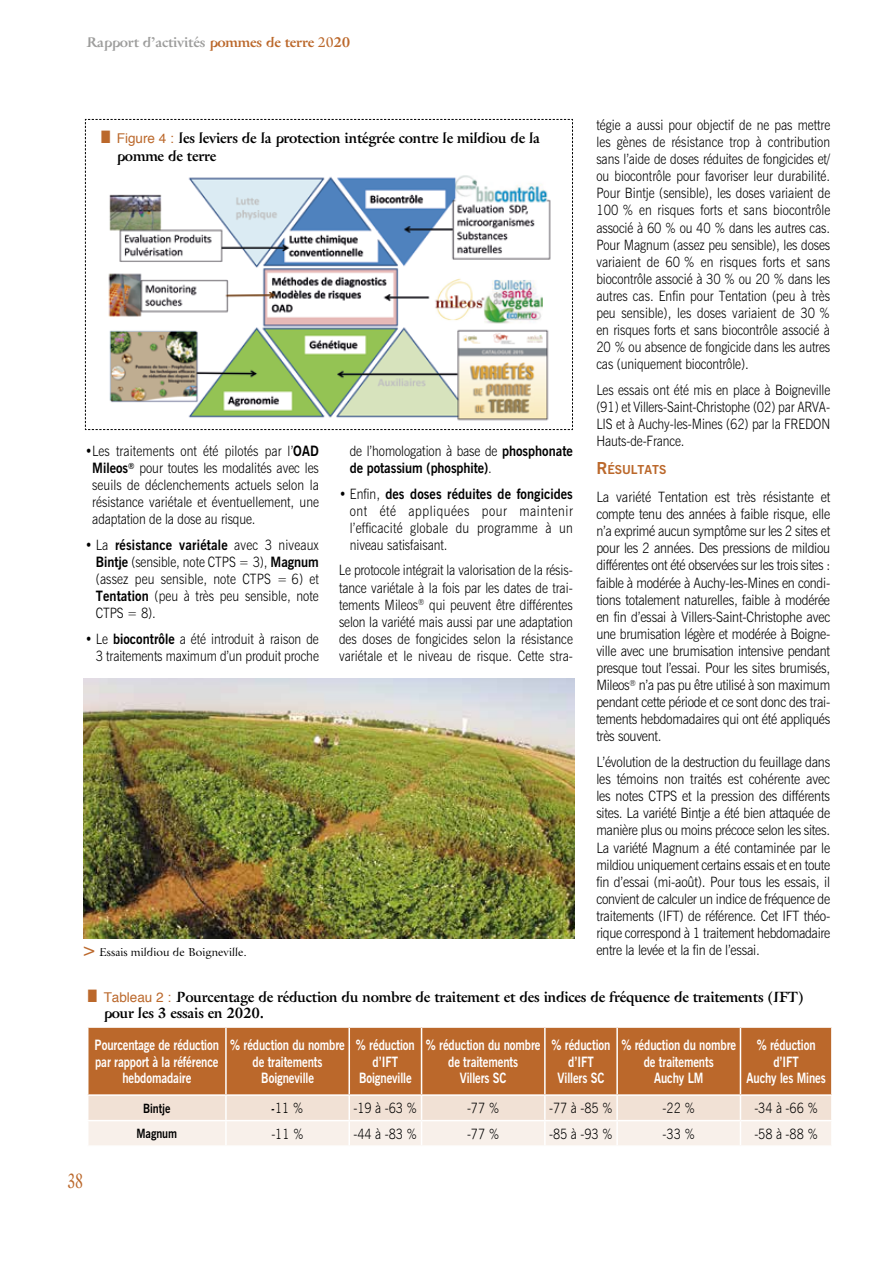
<style>
.page{position:relative;width:893px;height:1263px;background:#fff}
.page>*{position:absolute;margin:0;border:0;box-sizing:border-box;transform-origin:0 0}
.t1{font:21px "Air Roman";color:#bb682b;scale:.7 1}
.t2{font:700 15px/16.5px "Air";letter-spacing:-.015em;color:#000;scale:.95 1}
.t3{font:300 14.25px/17.1px "News Gothic BT";letter-spacing:-.01em;color:#000;text-align:justify;scale:.87 1}
.t4{font:300 14.25px/17.1px "News Gothic BT";letter-spacing:-.01em;color:#000;text-align:justify;scale:.9 1}
.t5{font:700 14.25px/16.5px "News Gothic BT";letter-spacing:-.01em;color:#fff;text-align:center;scale:.8 1}
.t6{font:300 14.25px "News Gothic BT";letter-spacing:-.01em;color:#000;scale:.85 1}
.t7{font:700 14.25px/17.1px "News Gothic BT";letter-spacing:-.005em;color:#000;scale:.9 1}
.t8{font:700 14.25px "Air";letter-spacing:-.015em;color:#9d9d9c}
.t9{font:700 12.75px "News Gothic BT";letter-spacing:-.01em;color:#000;scale:.85 1}
.t10{font:700 12.3px "News Gothic BT";color:#bb682b}
.t11{font:11.7px "Air Roman";color:#000}
.s1{color:#bb682b}
.s2{font-family:"Air Roman";font-weight:400;color:#bb682b}
.s3{font-family:"Helvetica";font-weight:400;font-size:13.5px;color:#bb682b}
.s4{font-weight:700}
.s5{font-weight:300}
.s6{font-size:16.5px}
.s7{font-family:"Helvetica";font-size:18px;color:#bb682b}
.s8{font-weight:700;font-style:italic;font-size:12.75px}
</style>
<div class="page">
<img style="left:84px;top:678px;width:490px;height:260px">
<div style="left:88px;top:1028px;width:743px;height:66px;background:#bb682b"></div>
<hr style="left:225px;top:1028px;width:2px;height:66px;background:#fff">
<hr style="left:348px;top:1028px;width:2px;height:66px;background:#fff">
<hr style="left:421px;top:1028px;width:1px;height:66px;background:#fff">
<hr style="left:544px;top:1028px;width:2px;height:66px;background:#fff">
<hr style="left:616px;top:1028px;width:2px;height:66px;background:#fff">
<hr style="left:740px;top:1028px;width:1px;height:66px;background:#fff">
<svg style="left:88px;top:1095px;width:743px;height:50px"></svg>
<img style="left:85px;top:119px;width:488px;height:311px">
<p class="t8" style="left:87px;top:33px;width:265px">Rapport d’activités <span class="s1">pommes de terre</span> <span class="s2">20</span><span class="s1">20</span></p>
<p class="t2" style="left:117px;top:129px;width:447px;line-height:18px"><span class="s3">Figure 4 :</span> les leviers de la protection intégrée contre le mildiou de la pomme de terre</p>
<p class="t3" style="left:92px;top:442px;width:262px;text-indent:-7px">•Les traitements ont été pilotés par l’<span class="s4">OAD Mileos</span><sup>®</sup> pour toutes les modalités avec les seuils de déclenchements actuels selon la résistance variétale et éventuellement, une adaptation de la dose au risque.</p>
<p class="t3" style="left:96px;top:536px;width:258px;text-indent:-11px">• La <span class="s4">résistance variétale</span> avec 3 niveaux <span class="s4">Bintje</span> (sensible, note CTPS = 3), <span class="s4">Magnum </span>(assez peu sensible, note CTPS = 6) et <span class="s4">Tentation</span> (peu à très peu sensible, note CTPS = 8).</p>
<p class="t3" style="left:85px;top:630px;width:270px;text-align:right">• Le <span class="s4">biocontrôle</span> a été introduit à raison de<br>3 traitements maximum d’un produit proche</p>
<p class="t7" style="left:350px;top:442px;width:249px"><span class="s5">de l’homologation à base de</span> phosphonate de potassium (phosphite)<span class="s5">.</span></p>
<p class="t3" style="left:350px;top:485px;width:258px;text-indent:-11px">• Enfin, <span class="s4">des doses réduites de fongicides </span>ont été appliquées pour maintenir l’efficacité globale du programme à un niveau satisfaisant.</p>
<p class="t3" style="left:339px;top:562px;width:270px">Le protocole intégrait la valorisation de la résis&shy;tance variétale à la fois par les dates de trai&shy;tements Mileos<sup>®</sup> qui peuvent être différentes selon la variété mais aussi par une adaptation des doses de fongicides selon la résistance variétale et le niveau de risque. Cette stra-</p>
<p class="t3" style="left:596px;top:116px;width:271px">tégie a aussi pour objectif de ne pas mettre les gènes de résistance trop à contribution sans l’aide de doses réduites de fongicides et/ ou biocontrôle pour favoriser leur durabilité.<br>Pour Bintje (sensible), les doses variaient de 100 % en risques forts et sans biocontrôle associé à 60 % ou 40 % dans les autres cas.<br>Pour Magnum (assez peu sensible), les doses variaient de 60 % en risques forts et sans biocontrôle associé à 30 % ou 20 % dans les autres cas. Enfin pour Tentation (peu à très peu sensible), les doses variaient de 30 % en risques forts et sans biocontrôle associé à 20 % ou absence de fongicide dans les autres cas (uniquement biocontrôle).</p>
<p class="t3" style="left:596px;top:381px;width:270px">Les essais ont été mis en place à Boigneville (91) et Villers-Saint-Christophe (02) par ARVA-LIS et à Auchy-les-Mines (62) par la FREDON Hauts-de-France.</p>
<p class="t10" style="left:596px;top:462px;width:72px"><span class="s6">R</span>ÉSULTATS</p>
<p class="t4" style="left:596px;top:488px;width:262px">La variété Tentation est très résistante et compte tenu des années à faible risque, elle n’a exprimé aucun symptôme sur les 2 sites et pour les 2 années. Des pressions de mildiou différentes ont été observées sur les trois sites : faible à modérée à Auchy-les-Mines en condi&shy;tions totalement naturelles, faible à modérée en fin d’essai à Villers-Saint-Christophe avec une brumisation légère et modérée à Boigne&shy;ville avec une brumisation intensive pendant presque tout l’essai. Pour les sites brumisés, Mileos<sup>®</sup> n’a pas pu être utilisé à son maximum pendant cette période et ce sont donc des trai&shy;tements hebdomadaires qui ont été appliqués très souvent.</p>
<p class="t4" style="left:596px;top:753px;width:261px">L’évolution de la destruction du feuillage dans les témoins non traités est cohérente avec les notes CTPS et la pression des différents sites. La variété Bintje a été bien attaquée de manière plus ou moins précoce selon les sites.<br>La variété Magnum a été contaminée par le mildiou uniquement certains essais et en toute fin d’essai (mi-août). Pour tous les essais, il convient de calculer un indice de fréquence de traitements (IFT) de référence. Cet IFT théo&shy;rique correspond à 1 traitement hebdomadaire</p>
<p class="t11" style="left:84px;top:944px;width:165px"><span class="s7">&gt;</span> Essais mildiou de Boigneville.</p>
<p class="t4" style="left:596px;top:941px;width:183px">entre la levée et la fin de l’essai.</p>
<p class="t2" style="left:104px;top:988px;width:738px"><span class="s3">Tableau 2 :</span> Pourcentage de réduction du nombre de traitement et des indices de fréquence de traitements (IFT) pour les 3 essais en 2020.</p>
<h1 class="t1" style="left:67px;top:1167px;width:25px">38</h1>
<p class="t5" style="left:95px;top:1037px;width:157px">Pourcentage de réduction par rapport à la référence hebdomadaire</p>
<p class="t5" style="left:230px;top:1037px;width:145px">% réduction du nombre de traitements<br>Boigneville</p>
<p class="t5" style="left:356px;top:1037px;width:75px">% réduction d’IFT<br>Boigneville</p>
<p class="t5" style="left:426px;top:1037px;width:145px">% réduction du nombre de traitements<br>Villers SC</p>
<p class="t5" style="left:552px;top:1037px;width:75px">% réduction d’IFT<br>Villers SC</p>
<p class="t5" style="left:621px;top:1037px;width:145px">% réduction du nombre de traitements<br>Auchy LM</p>
<p class="t5" style="left:746px;top:1037px;width:101px">% réduction d’IFT<br>Auchy les Mines</p>
<p class="t9" style="left:143px;top:1101px;width:34px">Bintje</p>
<p class="t6" style="left:272px;top:1099px;width:39px"><span class="s8">-</span>11 %</p>
<p class="t6" style="left:354px;top:1099px;width:76px">-19 à -63 %</p>
<p class="t6" style="left:467px;top:1099px;width:40px">-77 %</p>
<p class="t6" style="left:549px;top:1099px;width:76px">-77 à -85 %</p>
<p class="t6" style="left:663px;top:1099px;width:40px">-22 %</p>
<p class="t6" style="left:754px;top:1099px;width:76px">-34 à -66 %</p>
<p class="t9" style="left:137px;top:1126px;width:49px">Magnum</p>
<p class="t6" style="left:271px;top:1125px;width:40px">-11 %</p>
<p class="t6" style="left:354px;top:1125px;width:76px">-44 à -83 %</p>
<p class="t6" style="left:467px;top:1125px;width:40px">-77 %</p>
<p class="t6" style="left:549px;top:1125px;width:76px">-85 à -93 %</p>
<p class="t6" style="left:663px;top:1125px;width:40px">-33 %</p>
<p class="t6" style="left:754px;top:1125px;width:76px">-58 à -88 %</p>
</div>
